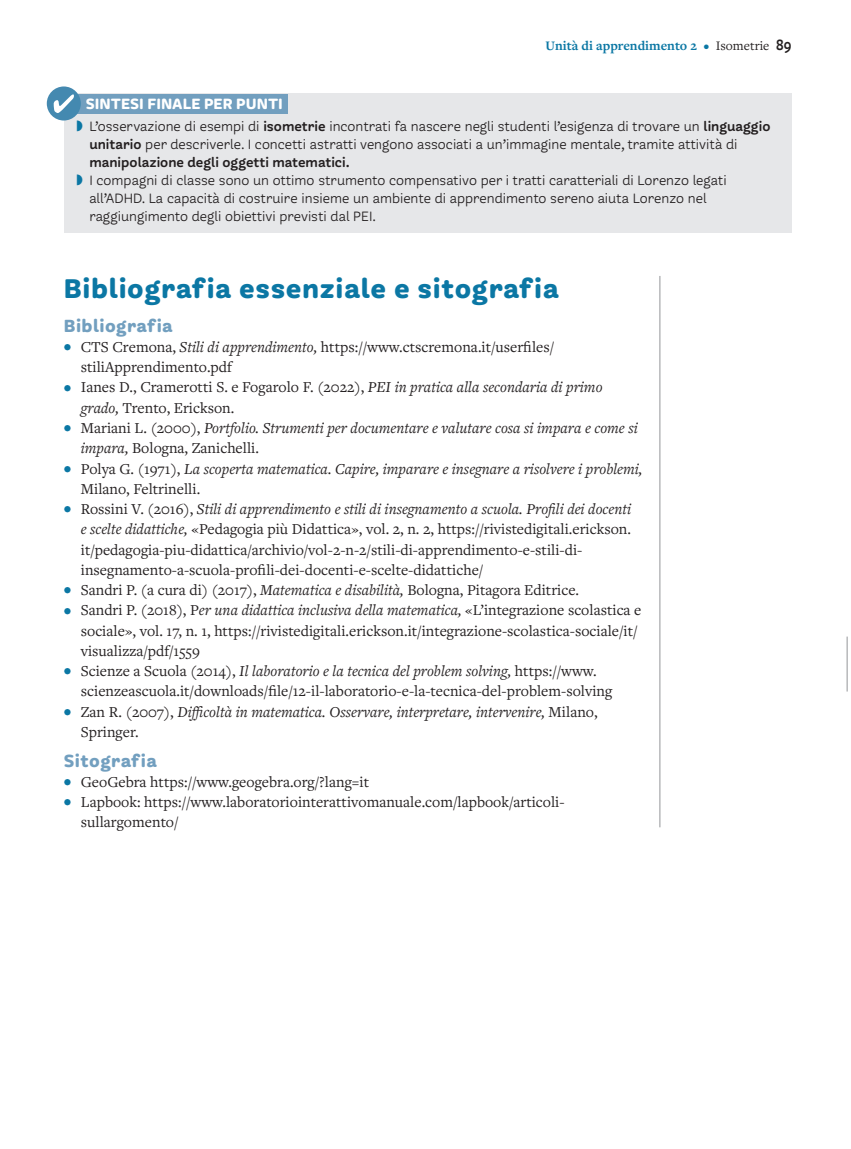
<style>
.page{position:relative;width:851px;height:1149px;background:#fff}
.page>*{position:absolute;margin:0;border:0;box-sizing:border-box;transform-origin:0 0}
.t1{font:700 30px "Freight Round Pro";letter-spacing:.02em;color:#0b77a4}
.t2{font:700 19.5px "Freight Round Pro";letter-spacing:.02em;color:#729fbf}
.t3{font:700 16.5px "Freight Round Pro";color:#fff}
.t4{font:15.75px/20.2px "Freight Text Pro";color:#231f20}
.t5{font:italic 15.75px/20.2px "Freight Text Pro";color:#231f20}
.t6{font:15px/18px "Freight Round Pro";color:#231f20}
.t7{font:15px "Freight Round Pro Semi";color:#231f20}
.t8{font:700 13.5px "Freight Text Pro";color:#0b77a4}
.t9{font:13.5px "Freight Text Pro";color:#231f20}
.s1{font-family:"Freight Round Pro Semi";font-size:16.5px}
.s2{color:#0b77a4}
.s3{font-family:"Freight Round Pro Semi"}
.s4{font-weight:700;font-size:16.5px;color:#0b77a4}
.s5{font-style:italic}
.s6{font-weight:700;font-style:normal;font-size:16.5px;color:#0b77a4}
.s7{font-style:normal}
</style>
<div class="page">
<div style="left:64px;top:94px;width:727px;height:139px;background:#e6e7e9"></div>
<div style="left:72px;top:94px;width:216px;height:19px;background:#729fbf"></div>
<div style="left:47px;top:86px;width:34px;height:34px;background:#4489b0;border-radius:50%"></div>
<svg style="left:54px;top:94px;width:20px;height:19px"></svg>
<hr style="left:846px;top:636px;width:1px;height:55px;background:#939598">
<hr style="left:659px;top:276px;width:1px;height:551px;background:#939598">
<p class="t3" style="left:86px;top:94px;width:198px">SINTESI FINALE PER PUNTI</p>
<p class="t8" style="left:545px;top:37px;width:153px">Unità di apprendimento 2</p>
<p class="t9" style="left:715px;top:37px;width:77px">Isometrie <span class="s1">89</span></p>
<p class="t6" style="left:89px;top:117px;width:682px;text-indent:-13px"><span class="s2">◗</span> L’osservazione di esempi di <span class="s3">isometrie</span> incontrati fa nascere negli studenti l’esigenza di trovare un <span class="s3">linguaggio unitario</span> per descriverle. I concetti astratti vengono associati a un’immagine mentale, tramite attività di</p>
<p class="t7" style="left:89px;top:153px;width:262px">manipolazione degli oggetti matematici.</p>
<p class="t6" style="left:89px;top:171px;width:638px;text-indent:-13px"><span class="s2">◗</span> I compagni di classe sono un ottimo strumento compensativo per i tratti caratteriali di Lorenzo legati all’ADHD. La capacità di costruire insieme un ambiente di apprendimento sereno aiuta Lorenzo nel raggiungimento degli obiettivi previsti dal PEI.</p>
<h1 class="t1" style="left:64px;top:270px;width:496px">Bibliografia essenziale e sitografia</h1>
<p class="t2" style="left:64px;top:313px;width:110px">Bibliografia</p>
<p class="t4" style="left:81px;top:336px;width:474px;text-indent:-17px"><span class="s4">•</span> CTS Cremona, <span class="s5">Stili di apprendimento,</span> https://www.ctscremona.it/userfiles/ stiliApprendimento.pdf</p>
<p class="t4" style="left:81px;top:376px;width:523px;text-indent:-17px"><span class="s4">•</span> Ianes D., Cramerotti S. e Fogarolo F. (2022), <span class="s5">PEI in pratica alla secondaria di primo grado,</span> Trento, Erickson.</p>
<p class="t5" style="left:81px;top:417px;width:558px;text-indent:-17px"><span class="s6">•</span> <span class="s7">Mariani L. (2000),</span> Portfolio. Strumenti per documentare e valutare cosa si impara e come si impara, <span class="s7">Bologna, Zanichelli.</span></p>
<p class="t5" style="left:81px;top:457px;width:563px;text-indent:-17px"><span class="s6">•</span> <span class="s7">Polya G. (1971),</span> La scoperta matematica. Capire, imparare e insegnare a risolvere i problemi,<br><span class="s7">Milano, Feltrinelli.</span></p>
<p class="t4" style="left:81px;top:498px;width:551px;text-indent:-17px"><span class="s4">•</span> Rossini V. (2016), <span class="s5">Stili di apprendimento e stili di insegnamento a scuola. Profili dei docenti e scelte didattiche,</span> «Pedagogia più Didattica», vol. 2, n. 2, https://rivistedigitali.erickson. it/pedagogia-piu-didattica/archivio/vol-2-n-2/stili-di-apprendimento-e-stili-di&shy;insegnamento-a-scuola-profili-dei-docenti-e-scelte-didattiche/</p>
<p class="t4" style="left:64px;top:579px;width:516px"><span class="s4">•</span> Sandri P. (a cura di) (2017), <span class="s5">Matematica e disabilità,</span> Bologna, Pitagora Editrice.</p>
<p class="t4" style="left:81px;top:599px;width:562px;text-indent:-17px"><span class="s4">•</span> Sandri P. (2018), P<span class="s5">er una didattica inclusiva della matematica,</span> «L’integrazione scolastica e sociale», vol. 17, n. 1, https://rivistedigitali.erickson.it/integrazione-scolastica-sociale/it/ visualizza/pdf/1559</p>
<p class="t4" style="left:81px;top:660px;width:533px;text-indent:-17px"><span class="s4">•</span> Scienze a Scuola (2014), <span class="s5">Il laboratorio e la tecnica del problem solving,</span> https://www. scienzeascuola.it/downloads/file/12-il-laboratorio-e-la-tecnica-del-problem-solving</p>
<p class="t5" style="left:81px;top:700px;width:518px;text-indent:-17px"><span class="s6">•</span> <span class="s7">Zan R. (2007),</span> Difficoltà in matematica. Osservare, interpretare, intervenire, <span class="s7">Milano,<br>Springer.</span></p>
<p class="t2" style="left:64px;top:748px;width:95px">Sitografia</p>
<p class="t4" style="left:64px;top:770px;width:307px"><span class="s4">•</span> GeoGebra https://www.geogebra.org/?lang=it</p>
<p class="t4" style="left:81px;top:791px;width:485px;text-indent:-17px"><span class="s4">•</span> Lapbook: https://www.laboratoriointerattivomanuale.com/lapbook/articoli&shy;sullargomento/</p>
</div>
